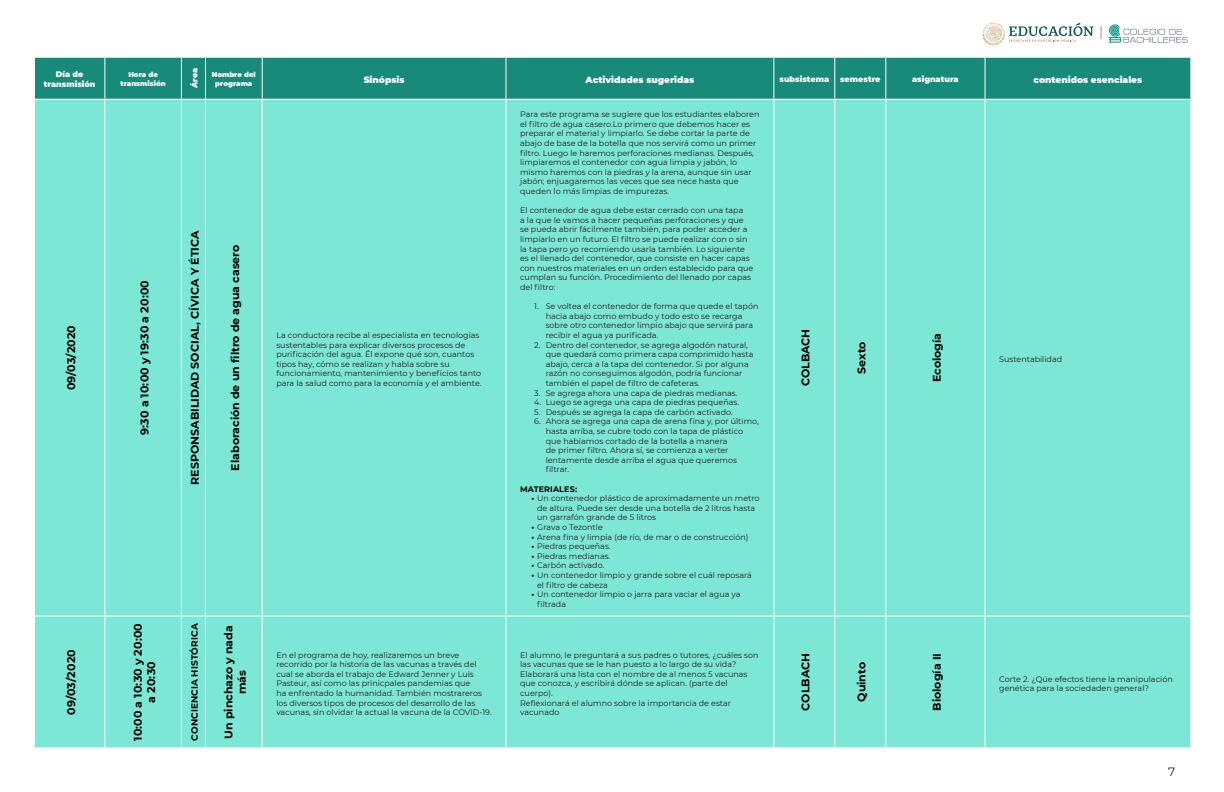
<style>
.page{position:relative;width:1224px;height:792px;background:#fff}
.page>*{position:absolute;margin:0;border:0;box-sizing:border-box;transform-origin:0 0}
.t1{font:12px "Montserrat";color:#231f20}
.t2{font:700 11px/13.2px "Montserrat";color:#000;text-align:center}
.t3{font:900 9px "Montserrat";color:#fff}
.t4{font:700 9px "Montserrat";letter-spacing:.01em;color:#000}
.t5{font:8px/9.6px "Montserrat";color:#231f20}
.t6{font:900 8px/9.6px "Montserrat";color:#fff;text-align:center}
.t7{font:700 8px "Montserrat";letter-spacing:.02em;color:#000}
.t8{font:900 7px/8.4px "Montserrat";color:#fff;text-align:center}
.s1{font-weight:700;color:#000}
</style>
<div class="page">
<svg style="left:1109px;top:24px;width:79px;height:19px"></svg>
<svg style="left:1101px;top:26px;width:1px;height:13px"></svg>
<svg style="left:982px;top:23px;width:112px;height:23px"></svg>
<div style="left:35px;top:58px;width:1155px;height:41px;background:#178a79"></div>
<div style="left:35px;top:100px;width:1155px;height:647px;background:#7ce7d5"></div>
<hr style="left:104px;top:58px;width:1px;height:41px;background:#fff">
<svg style="left:181px;top:57px;width:25px;height:1px"></svg>
<hr style="left:181px;top:58px;width:1px;height:41px;background:#fff">
<hr style="left:205px;top:58px;width:1px;height:41px;background:#fff">
<hr style="left:262px;top:58px;width:1px;height:41px;background:#fff">
<hr style="left:505px;top:58px;width:1px;height:41px;background:#fff">
<hr style="left:773px;top:58px;width:1px;height:41px;background:#fff">
<hr style="left:834px;top:58px;width:1px;height:41px;background:#fff">
<hr style="left:885px;top:58px;width:1px;height:41px;background:#fff">
<hr style="left:985px;top:58px;width:1px;height:41px;background:#fff">
<svg style="left:181px;top:99px;width:25px;height:1px"></svg>
<hr style="left:104px;top:100px;width:1px;height:516px;background:#fff">
<hr style="left:181px;top:100px;width:1px;height:516px;background:#fff">
<hr style="left:205px;top:100px;width:1px;height:516px;background:#fff">
<hr style="left:834px;top:100px;width:1px;height:516px;background:#fff">
<hr style="left:885px;top:100px;width:1px;height:516px;background:#fff">
<hr style="left:34px;top:616px;width:71px;height:1px;background:#fff">
<hr style="left:105px;top:616px;width:76px;height:1px;background:#fff">
<hr style="left:104px;top:617px;width:1px;height:130px;background:#fff">
<svg style="left:181px;top:616px;width:25px;height:1px"></svg>
<hr style="left:181px;top:617px;width:1px;height:130px;background:#fff">
<hr style="left:206px;top:616px;width:56px;height:1px;background:#fff">
<hr style="left:205px;top:617px;width:1px;height:130px;background:#fff">
<hr style="left:262px;top:616px;width:244px;height:1px;background:#fff">
<hr style="left:506px;top:616px;width:268px;height:1px;background:#fff">
<hr style="left:774px;top:616px;width:61px;height:1px;background:#fff">
<hr style="left:835px;top:616px;width:51px;height:1px;background:#fff">
<hr style="left:834px;top:617px;width:1px;height:130px;background:#fff">
<hr style="left:886px;top:616px;width:99px;height:1px;background:#fff">
<hr style="left:885px;top:617px;width:1px;height:130px;background:#fff">
<hr style="left:985px;top:616px;width:206px;height:1px;background:#fff">
<svg style="left:181px;top:747px;width:25px;height:1px"></svg>
<hr style="left:773px;top:100px;width:1px;height:516px;background:#fff">
<hr style="left:773px;top:617px;width:1px;height:130px;background:#fff">
<hr style="left:262px;top:100px;width:1px;height:516px;background:#fff">
<hr style="left:505px;top:100px;width:1px;height:516px;background:#fff">
<hr style="left:262px;top:617px;width:1px;height:130px;background:#fff">
<hr style="left:505px;top:617px;width:1px;height:130px;background:#fff">
<hr style="left:985px;top:100px;width:1px;height:516px;background:#fff">
<hr style="left:985px;top:617px;width:1px;height:130px;background:#fff">
<p class="t6" style="left:44px;top:69px;width:53px">Día de transmisión</p>
<p class="t8" style="left:121px;top:70px;width:47px">Hora de transmisión</p>
<p class="t6" style="left:189px;top:88px;width:22px;rotate:-90deg">Área</p>
<p class="t8" style="left:212px;top:70px;width:46px">Nombre del programa</p>
<p class="t3" style="left:364px;top:73px;width:42px">Sinópsis</p>
<p class="t3" style="left:586px;top:73px;width:110px">Actividades sugeridas</p>
<p class="t6" style="left:780px;top:74px;width:51px">subsistema</p>
<p class="t6" style="left:840px;top:74px;width:42px">semestre</p>
<p class="t6" style="left:912px;top:74px;width:48px">asignatura</p>
<p class="t3" style="left:1034px;top:73px;width:110px">contenidos esenciales</p>
<p class="t2" style="left:64px;top:390px;width:67px;rotate:-90deg">09/03/2020</p>
<p class="t2" style="left:64px;top:715px;width:67px;rotate:-90deg">09/03/2020</p>
<p class="t2" style="left:137px;top:435px;width:156px;rotate:-90deg">9:30 a 10:00 y 19:30 a 20:00</p>
<p class="t2" style="left:188px;top:485px;width:256px;rotate:-90deg">RESPONSABILIDAD SOCIAL, CÍVICA Y ÉTICA</p>
<p class="t2" style="left:228px;top:471px;width:227px;rotate:-90deg">Elaboración de un filtro de agua casero</p>
<p class="t2" style="left:131px;top:741px;width:119px;rotate:-90deg">10:00 a 10:30 y 20:00 a 20:30</p>
<p class="t4" style="left:188px;top:741px;width:119px;rotate:-90deg">CONCIENCIA HISTÓRICA</p>
<p class="t2" style="left:222px;top:739px;width:115px;rotate:-90deg">Un pinchazo y nada más</p>
<p class="t5" style="left:276px;top:330px;width:207px">La conductora recibe al especialista en tecnologías sustentables para explicar diversos procesos de purificación del agua. Él expone qué son, cuantos tipos hay, cómo se realizan y habla sobre su funcionamiento, mantenimiento y beneficios tanto para la salud como para la economía y el ambiente.</p>
<p class="t5" style="left:520px;top:109px;width:241px">Para este programa se sugiere que los estudiantes elaboren el filtro de agua casero.Lo primero que debemos hacer es preparar el material y limpiarlo. Se debe cortar la parte de abajo de base de la botella que nos servirá como un primer filtro. Luego le haremos perforaciones medianas. Después, limpiaremos el contenedor con agua limpia y jabón, lo mismo haremos con la piedras y la arena, aunque sin usar jabón; enjuagaremos las veces que sea nece hasta que queden lo más limpias de impurezas.</p>
<p class="t5" style="left:520px;top:205px;width:235px">El contenedor de agua debe estar cerrado con una tapa<br>a la que le vamos a hacer pequeñas perforaciones y que se pueda abrir fácilmente también, para poder acceder a limpiarlo en un futuro. El filtro se puede realizar con o sin la tapa pero yo recomiendo usarla también. Lo siguiente es el llenado del contenedor, que consiste en hacer capas con nuestros materiales en un orden establecido para que cumplan su función. Procedimiento del llenado por capas del filtro:</p>
<p class="t5" style="left:546px;top:301px;width:214px;text-indent:-11px">1. Se voltea el contenedor de forma que quede el tapón hacia abajo como embudo y todo esto se recarga sobre otro contenedor limpio abajo que servirá para recibir el agua ya purificada.</p>
<p class="t5" style="left:546px;top:340px;width:209px;text-indent:-11px">2. Dentro del contenedor, se agrega algodón natural, que quedará como primera capa comprimido hasta abajo, cerca a la tapa del contenedor. Si por alguna razón no conseguimos algodón, podría funcionar también el papel de filtro de cafeteras.</p>
<p class="t5" style="left:534px;top:388px;width:205px">3. Se agrega ahora una capa de piedras medianas.</p>
<p class="t5" style="left:534px;top:397px;width:206px">4. Luego se agrega una capa de piedras pequeñas.</p>
<p class="t5" style="left:534px;top:407px;width:200px">5. Después se agrega la capa de carbón activado.</p>
<p class="t5" style="left:546px;top:417px;width:215px;text-indent:-11px">6. Ahora se agrega una capa de arena fina y, por último, hasta arriba, se cubre todo con la tapa de plástico que habíamos cortado de la botella a manera<br>de primer filtro. Ahora sí, se comienza a verter lentamente desde arriba el agua que queremos filtrar.</p>
<p class="t7" style="left:520px;top:483px;width:59px">MATERIALES:</p>
<p class="t5" style="left:537px;top:493px;width:224px;text-indent:-6px"><span class="s1">•</span> Un contenedor plástico de aproximadamente un metro de altura. Puede ser desde una botella de 2 litros hasta un garrafón grande de 5 litros</p>
<p class="t5" style="left:531px;top:522px;width:73px"><span class="s1">•</span> Grava o Tezontle</p>
<p class="t5" style="left:531px;top:532px;width:218px"><span class="s1">•</span> Arena fina y limpia (de río, de mar o de construcción)</p>
<p class="t5" style="left:531px;top:541px;width:81px"><span class="s1">•</span> Piedras pequeñas.</p>
<p class="t5" style="left:531px;top:551px;width:80px"><span class="s1">•</span> Piedras medianas.</p>
<p class="t5" style="left:531px;top:561px;width:74px"><span class="s1">•</span> Carbón activado.</p>
<p class="t5" style="left:537px;top:570px;width:216px;text-indent:-6px"><span class="s1">•</span> Un contenedor limpio y grande sobre el cuál reposará el filtro de cabeza</p>
<p class="t5" style="left:537px;top:589px;width:205px;text-indent:-6px"><span class="s1">•</span> Un contenedor limpio o jarra para vaciar el agua ya filtrada</p>
<p class="t5" style="left:276px;top:650px;width:217px">En el programa de hoy, realizaremos un breve recorrido por la historia de las vacunas a través del cual se aborda el trabajo de Edward Jenner y Luis Pasteur, así como las prinicpales pandemias que<br>ha enfrentado la humanidad. También mostrareros los diversos tipos de procesos del desarrollo de las vacunas, sin olvidar la actual la vacuna de la COVID-19.</p>
<p class="t5" style="left:520px;top:650px;width:240px">El alumno, le preguntará a sus padres o tutores, ¿cuáles son las vacunas que se le han puesto a lo largo de su vida?</p>
<p class="t5" style="left:520px;top:669px;width:229px">Elaborará una lista con el nombre de al menos 5 vacunas que conozca, y escribirá dónde se aplican. (parte del cuerpo).</p>
<p class="t5" style="left:520px;top:698px;width:212px">Reflexionará el alumno sobre la importancia de estar vacunado</p>
<p class="t2" style="left:799px;top:386px;width:59px;rotate:-90deg">COLBACH</p>
<p class="t2" style="left:855px;top:374px;width:34px;rotate:-90deg">Sexto</p>
<p class="t2" style="left:930px;top:382px;width:51px;rotate:-90deg">Ecología</p>
<p class="t2" style="left:799px;top:711px;width:59px;rotate:-90deg">COLBACH</p>
<p class="t2" style="left:855px;top:702px;width:41px;rotate:-90deg">Quinto</p>
<p class="t2" style="left:930px;top:711px;width:59px;rotate:-90deg">Biología II</p>
<p class="t5" style="left:999px;top:354px;width:64px">Sustentabilidad</p>
<p class="t5" style="left:999px;top:674px;width:175px">Corte 2. ¿Qúe efectos tiene la manipulación genética para la sociedaden general?</p>
<h1 class="t1" style="left:1168px;top:763px;width:9px">7</h1>
</div>
